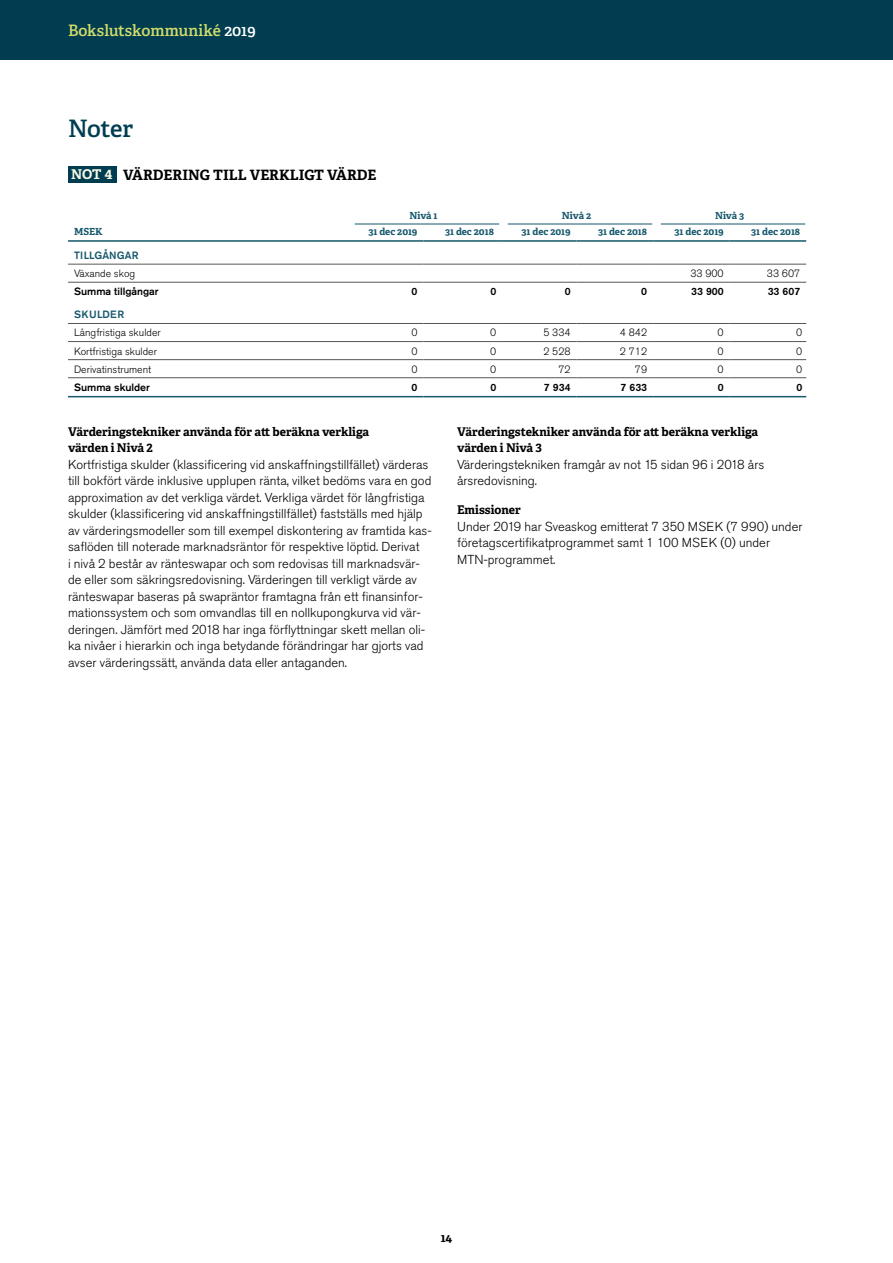
<style>
.page{position:relative;width:893px;height:1263px;background:#fff}
.page>*{position:absolute;margin:0;border:0;box-sizing:border-box;transform-origin:0 0}
.t1{font:600 24px "Adelle";letter-spacing:-.015em;color:#003d51}
.t2{font:600 15.75px "Adelle";letter-spacing:-.005em;color:#d2dc6a}
.t3{font:700 14.25px "Adelle";color:#000}
.t4{font:300 12.9px/16.5px "Akzidenz Grotesk Std";color:#000}
.t5{font:700 12px/16.5px "Adelle";color:#000}
.t6{font:300 10.5px "Akzidenz Grotesk Std";color:#000}
.t7{font:500 10.5px "Akzidenz Grotesk Std";color:#000}
.t8{font:500 10.5px "Akzidenz Grotesk Std";letter-spacing:.015em;color:#16586c}
.t9{font:500 10.5px "Akzidenz Grotesk Std";letter-spacing:.045em;color:#16586c}
.t10{font:700 9.75px "Adelle";letter-spacing:-.005em;color:#16586c}
.s1{color:#fff}
.s2{font-size:13.5px;color:#f7f8e4}
</style>
<div class="page">
<div style="left:0;top:0;width:893px;height:60px;background:#003d51"></div>
<div style="left:68px;top:167px;width:48px;height:16px;background:#003d51"></div>
<hr style="left:68px;top:282px;width:279px;height:1px;background:#575756">
<hr style="left:347px;top:282px;width:76px;height:1px;background:#575756">
<hr style="left:423px;top:282px;width:77px;height:1px;background:#575756">
<hr style="left:500px;top:282px;width:77px;height:1px;background:#575756">
<hr style="left:577px;top:282px;width:76px;height:1px;background:#575756">
<hr style="left:653px;top:282px;width:77px;height:1px;background:#575756">
<hr style="left:730px;top:282px;width:76px;height:1px;background:#575756">
<hr style="left:68px;top:341px;width:279px;height:1px;background:#575756">
<hr style="left:347px;top:341px;width:76px;height:1px;background:#575756">
<hr style="left:423px;top:341px;width:77px;height:1px;background:#575756">
<hr style="left:500px;top:341px;width:77px;height:1px;background:#575756">
<hr style="left:577px;top:341px;width:76px;height:1px;background:#575756">
<hr style="left:653px;top:341px;width:77px;height:1px;background:#575756">
<hr style="left:730px;top:341px;width:76px;height:1px;background:#575756">
<hr style="left:68px;top:359px;width:279px;height:1px;background:#575756">
<hr style="left:347px;top:359px;width:76px;height:1px;background:#575756">
<hr style="left:423px;top:359px;width:77px;height:1px;background:#575756">
<hr style="left:500px;top:359px;width:77px;height:1px;background:#575756">
<hr style="left:577px;top:359px;width:76px;height:1px;background:#575756">
<hr style="left:653px;top:359px;width:77px;height:1px;background:#575756">
<hr style="left:730px;top:359px;width:76px;height:1px;background:#575756">
<hr style="left:68px;top:264px;width:279px;height:1px;background:#575756">
<hr style="left:347px;top:264px;width:76px;height:1px;background:#575756">
<hr style="left:423px;top:264px;width:77px;height:1px;background:#575756">
<hr style="left:500px;top:264px;width:77px;height:1px;background:#575756">
<hr style="left:577px;top:264px;width:76px;height:1px;background:#575756">
<hr style="left:653px;top:264px;width:77px;height:1px;background:#575756">
<hr style="left:730px;top:264px;width:76px;height:1px;background:#575756">
<hr style="left:68px;top:240px;width:279px;height:2px;background:#16586c">
<hr style="left:347px;top:240px;width:76px;height:2px;background:#16586c">
<hr style="left:423px;top:240px;width:77px;height:2px;background:#16586c">
<hr style="left:500px;top:240px;width:77px;height:2px;background:#16586c">
<hr style="left:577px;top:240px;width:76px;height:2px;background:#16586c">
<hr style="left:653px;top:240px;width:77px;height:2px;background:#16586c">
<hr style="left:730px;top:240px;width:76px;height:2px;background:#16586c">
<hr style="left:68px;top:323px;width:279px;height:1px;background:#575756">
<hr style="left:347px;top:323px;width:76px;height:1px;background:#575756">
<hr style="left:423px;top:323px;width:77px;height:1px;background:#575756">
<hr style="left:500px;top:323px;width:77px;height:1px;background:#575756">
<hr style="left:653px;top:323px;width:77px;height:1px;background:#575756">
<hr style="left:730px;top:323px;width:76px;height:1px;background:#575756">
<hr style="left:577px;top:323px;width:76px;height:1px;background:#575756">
<hr style="left:68px;top:377px;width:279px;height:1px;background:#575756">
<hr style="left:347px;top:377px;width:76px;height:1px;background:#575756">
<hr style="left:423px;top:377px;width:77px;height:1px;background:#575756">
<hr style="left:500px;top:377px;width:77px;height:1px;background:#575756">
<hr style="left:577px;top:377px;width:76px;height:1px;background:#575756">
<hr style="left:653px;top:377px;width:77px;height:1px;background:#575756">
<hr style="left:730px;top:377px;width:76px;height:1px;background:#575756">
<hr style="left:68px;top:396px;width:279px;height:1px;background:#16586c">
<hr style="left:347px;top:396px;width:76px;height:1px;background:#16586c">
<hr style="left:423px;top:396px;width:77px;height:1px;background:#16586c">
<hr style="left:500px;top:396px;width:77px;height:1px;background:#16586c">
<hr style="left:577px;top:396px;width:76px;height:1px;background:#16586c">
<hr style="left:653px;top:396px;width:77px;height:1px;background:#16586c">
<hr style="left:730px;top:396px;width:76px;height:1px;background:#16586c">
<hr style="left:355px;top:224px;width:144px;height:1px;background:#16586c">
<hr style="left:508px;top:224px;width:144px;height:1px;background:#16586c">
<hr style="left:661px;top:224px;width:144px;height:1px;background:#16586c">
<p class="t2" style="left:68px;top:21px;width:189px">Bokslutskommuniké <span class="s1">2019</span></p>
<h1 class="t1" style="left:68px;top:114px;width:67px">Noter</h1>
<p class="t3" style="left:71px;top:166px;width:307px"><span class="s2">NOT 4</span> VÄRDERING TILL VERKLIGT VÄRDE</p>
<p class="t10" style="left:409px;top:210px;width:30px">Nivå 1</p>
<p class="t10" style="left:562px;top:210px;width:31px">Nivå 2</p>
<p class="t10" style="left:715px;top:210px;width:31px">Nivå 3</p>
<p class="t10" style="left:74px;top:225px;width:30px">MSEK</p>
<p class="t10" style="left:368px;top:225px;width:51px">31 dec 2019</p>
<p class="t10" style="left:445px;top:225px;width:51px">31 dec 2018</p>
<p class="t10" style="left:521px;top:225px;width:51px">31 dec 2019</p>
<p class="t10" style="left:598px;top:225px;width:51px">31 dec 2018</p>
<p class="t10" style="left:674px;top:225px;width:51px">31 dec 2019</p>
<p class="t10" style="left:751px;top:225px;width:51px">31 dec 2018</p>
<p class="t8" style="left:74px;top:249px;width:66px">TILLGÅNGAR</p>
<p class="t6" style="left:74px;top:268px;width:63px">Växande skog</p>
<p class="t6" style="left:690px;top:268px;width:35px">33 900</p>
<p class="t6" style="left:767px;top:268px;width:35px">33 607</p>
<p class="t7" style="left:74px;top:285px;width:86px">Summa tillgångar</p>
<p class="t7" style="left:412px;top:285px;width:7px">0</p>
<p class="t7" style="left:490px;top:285px;width:7px">0</p>
<p class="t7" style="left:565px;top:285px;width:7px">0</p>
<p class="t7" style="left:641px;top:285px;width:7px">0</p>
<p class="t7" style="left:691px;top:285px;width:34px">33 900</p>
<p class="t7" style="left:768px;top:285px;width:34px">33 607</p>
<p class="t9" style="left:74px;top:308px;width:52px">SKULDER</p>
<p class="t6" style="left:74px;top:327px;width:88px">Långfristiga skulder</p>
<p class="t6" style="left:411px;top:327px;width:8px">0</p>
<p class="t6" style="left:490px;top:327px;width:8px">0</p>
<p class="t6" style="left:543px;top:327px;width:29px">5 334</p>
<p class="t6" style="left:620px;top:327px;width:29px">4 842</p>
<p class="t6" style="left:718px;top:327px;width:8px">0</p>
<p class="t6" style="left:796px;top:327px;width:8px">0</p>
<p class="t6" style="left:74px;top:345px;width:85px">Kortfristiga skulder</p>
<p class="t6" style="left:411px;top:345px;width:8px">0</p>
<p class="t6" style="left:490px;top:345px;width:8px">0</p>
<p class="t6" style="left:543px;top:345px;width:29px">2 528</p>
<p class="t6" style="left:620px;top:345px;width:29px">2 712</p>
<p class="t6" style="left:718px;top:345px;width:8px">0</p>
<p class="t6" style="left:796px;top:345px;width:8px">0</p>
<p class="t6" style="left:74px;top:363px;width:79px">Derivatinstrument</p>
<p class="t6" style="left:411px;top:363px;width:8px">0</p>
<p class="t6" style="left:490px;top:363px;width:8px">0</p>
<p class="t6" style="left:558px;top:363px;width:14px">72</p>
<p class="t6" style="left:635px;top:363px;width:14px">79</p>
<p class="t6" style="left:718px;top:363px;width:8px">0</p>
<p class="t6" style="left:796px;top:363px;width:8px">0</p>
<p class="t7" style="left:74px;top:381px;width:77px">Summa skulder</p>
<p class="t7" style="left:412px;top:381px;width:7px">0</p>
<p class="t7" style="left:490px;top:381px;width:7px">0</p>
<p class="t7" style="left:544px;top:381px;width:28px">7 934</p>
<p class="t7" style="left:620px;top:381px;width:28px">7 633</p>
<p class="t7" style="left:718px;top:381px;width:7px">0</p>
<p class="t7" style="left:796px;top:381px;width:7px">0</p>
<p class="t5" style="left:68px;top:423px;width:303px">Värderingstekniker använda för att beräkna verkliga värden i Nivå 2</p>
<p class="t4" style="left:68px;top:456px;width:365px">Kortfristiga skulder (klassificering vid anskaffningstillfället) värderas till bokfört värde inklusive upplupen ränta, vilket bedöms vara en god approximation av det verkliga värdet. Verkliga värdet för långfristiga skulder (klassificering vid anskaffningstillfället) fastställs med hjälp av värderingsmodeller som till exempel diskontering av framtida kas&shy;saflöden till noterade marknadsräntor för respektive löptid. Derivat<br>i nivå 2 består av ränteswapar och som redovisas till marknadsvär&shy;de eller som säkringsredovisning. Värderingen till verkligt värde av ränteswapar baseras på swapräntor framtagna från ett finansinfor&shy;mationssystem och som omvandlas till en nollkupongkurva vid vär&shy;deringen. Jämfört med 2018 har inga förflyttningar skett mellan oli&shy;ka nivåer i hierarkin och inga betydande förändringar har gjorts vad avser värderingssätt, använda data eller antaganden.</p>
<p class="t5" style="left:457px;top:423px;width:303px">Värderingstekniker använda för att beräkna verkliga värden i Nivå 3</p>
<p class="t4" style="left:457px;top:456px;width:309px">Värderingstekniken framgår av not 15 sidan 96 i 2018 års årsredovisning.</p>
<p class="t5" style="left:457px;top:502px;width:65px">Emissioner</p>
<p class="t4" style="left:457px;top:518px;width:347px">Under 2019 har Sveaskog emitterat 7 350 MSEK (7 990) under företagscertifikatprogrammet samt 1 100 MSEK (0) under<br>MTN-programmet.</p>
<p class="t5" style="left:441px;top:1229px;width:13px">14</p>
</div>
